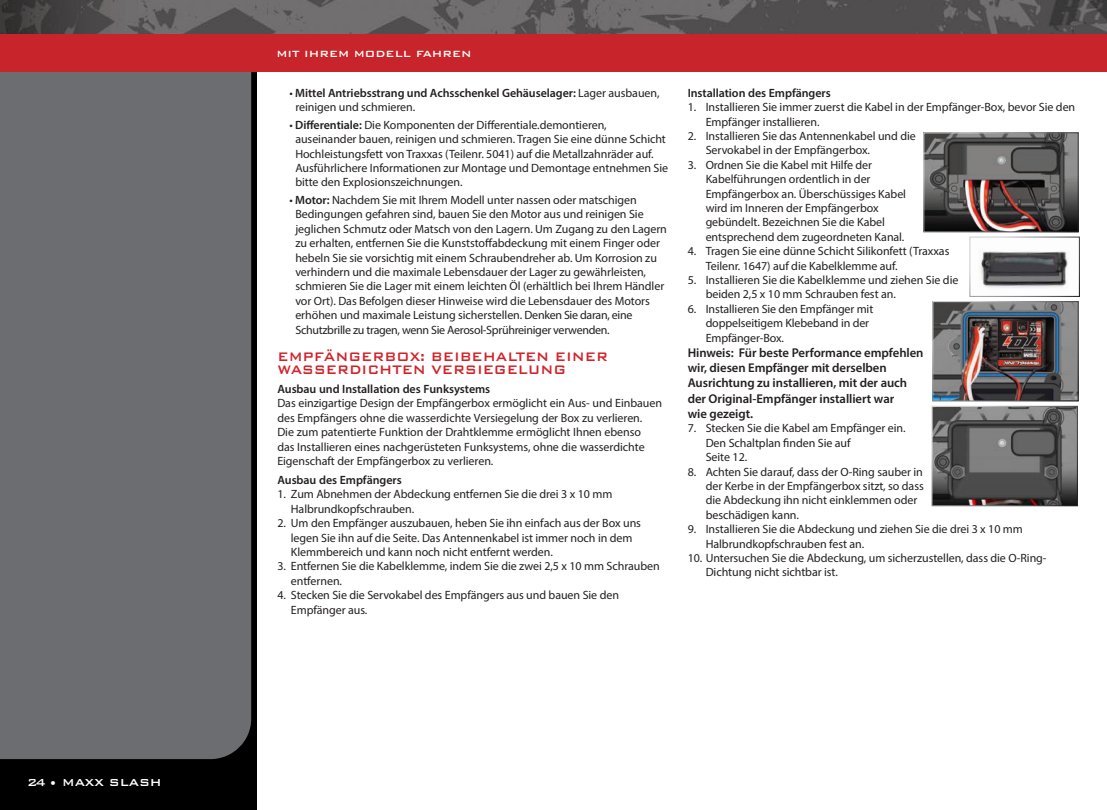
<style>
.page{position:relative;width:1107px;height:810px;background:#fff}
.page>*{position:absolute;margin:0;border:0;box-sizing:border-box;transform-origin:0 0}
.t1{font:500 16.5px/13.5px "Bank Gothic BT";letter-spacing:-.005em;color:#d1232a;scale:.91 1}
.t2{font:500 13.5px "Bank Gothic BT";letter-spacing:-.01em;color:#fff}
.t3{font:600 12.75px/15.3px "Myriad Pro";letter-spacing:-.005em;color:#231f20}
.t4{font:12px/14.4px "Myriad Pro";letter-spacing:-.005em;color:#231f20}
.t5{font:600 12px/14.4px "Myriad Pro";letter-spacing:-.005em;color:#231f20}
.t6{font:500 12px "Bank Gothic BT";color:#fff}
.s1{font-weight:400}
.s2{font-weight:600}
</style>
<div class="page">
<div style="left:0;top:13px;width:256px;height:797px;background:#000"></div>
<div style="left:0;top:72px;width:251px;height:687px;background:#6c6d70"></div>
<img style="left:0;top:0;width:1107px;height:34px">
<div style="left:0;top:34px;width:1107px;height:38px;background:#c8242b"></div>
<img style="left:925px;top:134px;width:152px;height:97px">
<img style="left:934px;top:303px;width:143px;height:97px">
<img style="left:979px;top:251px;width:89px;height:37px">
<div style="left:969px;top:237px;width:111px;height:60px;border:1px solid #fff"></div>
<img style="left:934px;top:408px;width:142px;height:96px">
<p class="t2" style="left:27px;top:776px;width:136px">24 • MAXX SLASH</p>
<p class="t6" style="left:276px;top:47px;width:197px">MIT IHREM MODELL FAHREN</p>
<p class="t5" style="left:295px;top:85px;width:366px;text-indent:-6px"><span class="s1">•</span> Mittel Antriebsstrang und Achsschenkel Gehäuselager: <span class="s1">Lager ausbauen, reinigen und schmieren.</span></p>
<p class="t4" style="left:295px;top:117px;width:374px;text-indent:-6px">• <span class="s2">Differentiale:</span> Die Komponenten der Differentiale.demontieren, auseinander bauen, reinigen und schmieren. Tragen Sie eine dünne Schicht Hochleistungsfett von Traxxas (Teilenr. 5041) auf die Metallzahnräder auf.<br>Ausführlichere Informationen zur Montage und Demontage entnehmen Sie bitte den Explosionszeichnungen.</p>
<p class="t4" style="left:295px;top:193px;width:373px;text-indent:-6px">• <span class="s2">Motor:</span> Nachdem Sie mit Ihrem Modell unter nassen oder matschigen Bedingungen gefahren sind, bauen Sie den Motor aus und reinigen Sie jeglichen Schmutz oder Matsch von den Lagern. Um Zugang zu den Lagern zu erhalten, entfernen Sie die Kunststoffabdeckung mit einem Finger oder hebeln Sie sie vorsichtig mit einem Schraubendreher ab. Um Korrosion zu verhindern und die maximale Lebensdauer der Lager zu gewährleisten, schmieren Sie die Lager mit einem leichten Öl (erhältlich bei Ihrem Händler vor Ort). Das Befolgen dieser Hinweise wird die Lebensdauer des Motors erhöhen und maximale Leistung sicherstellen. Denken Sie daran, eine Schutzbrille zu tragen, wenn Sie Aerosol-Sprühreiniger verwenden.</p>
<p class="t1" style="left:277px;top:349px;width:365px">EMPFÄNGERBOX: BEIBEHALTEN EINER<br>WASSERDICHTEN VERSIEGELUNG</p>
<p class="t5" style="left:277px;top:381px;width:214px">Ausbau und Installation des Funksystems</p>
<p class="t4" style="left:277px;top:396px;width:386px">Das einzigartige Design der Empfängerbox ermöglicht ein Aus- und Einbauen des Empfängers ohne die wasserdichte Versiegelung der Box zu verlieren.<br>Die zum patentierte Funktion der Drahtklemme ermöglicht Ihnen ebenso<br>das Installieren eines nachgerüsteten Funksystems, ohne die wasserdichte Eigenschaft der Empfängerbox zu verlieren.</p>
<p class="t5" style="left:277px;top:472px;width:126px">Ausbau des Empfängers</p>
<p class="t4" style="left:291px;top:487px;width:323px;text-indent:-14px">1. Zum Abnehmen der Abdeckung entfernen Sie die drei 3 x 10 mm<br>Halbrundkopfschrauben.</p>
<p class="t4" style="left:291px;top:516px;width:352px;text-indent:-14px">2. Um den Empfänger auszubauen, heben Sie ihn einfach aus der Box uns legen Sie ihn auf die Seite. Das Antennenkabel ist immer noch in dem<br>Klemmbereich und kann noch nicht entfernt werden.</p>
<p class="t4" style="left:291px;top:559px;width:371px;text-indent:-14px">3. Entfernen Sie die Kabelklemme, indem Sie die zwei 2,5 x 10 mm Schrauben entfernen.</p>
<p class="t4" style="left:291px;top:588px;width:330px;text-indent:-14px">4. Stecken Sie die Servokabel des Empfängers aus und bauen Sie den<br>Empfänger aus.</p>
<p class="t5" style="left:688px;top:85px;width:145px">Installation des Empfängers</p>
<p class="t4" style="left:706px;top:100px;width:371px;text-indent:-18px">1. Installieren Sie immer zuerst die Kabel in der Empfänger-Box, bevor Sie den<br>Empfänger installieren.</p>
<p class="t4" style="left:706px;top:129px;width:212px;text-indent:-18px">2. Installieren Sie das Antennenkabel und die<br>Servokabel in der Empfängerbox.</p>
<p class="t4" style="left:706px;top:157px;width:202px;text-indent:-18px">3. Ordnen Sie die Kabel mit Hilfe der Kabelführungen ordentlich in der Empfängerbox an. Überschüssiges Kabel wird im Inneren der Empfängerbox gebündelt. Bezeichnen Sie die Kabel entsprechend dem zugeordneten Kanal.</p>
<p class="t4" style="left:706px;top:244px;width:245px;text-indent:-18px">4. Tragen Sie eine dünne Schicht Silikonfett (Traxxas<br>Teilenr. 1647) auf die Kabelklemme auf.</p>
<p class="t4" style="left:706px;top:273px;width:254px;text-indent:-18px">5. Installieren Sie die Kabelklemme und ziehen Sie die beiden 2,5 x 10 mm Schrauben fest an.</p>
<p class="t4" style="left:706px;top:301px;width:169px;text-indent:-18px">6. Installieren Sie den Empfänger mit doppelseitigem Klebeband in der<br>Empfänger-Box.</p>
<p class="t3" style="left:688px;top:345px;width:237px">Hinweis: Für beste Performance empfehlen wir, diesen Empfänger mit derselben Ausrichtung zu installieren, mit der auch der Original-Empfänger installiert war<br>wie gezeigt.</p>
<p class="t4" style="left:706px;top:421px;width:202px;text-indent:-18px">7. Stecken Sie die Kabel am Empfänger ein.<br>Den Schaltplan finden Sie auf<br>Seite 12.</p>
<p class="t4" style="left:706px;top:464px;width:220px;text-indent:-18px">8. Achten Sie darauf, dass der O-Ring sauber in der Kerbe in der Empfängerbox sitzt, so dass die Abdeckung ihn nicht einklemmen oder beschädigen kann.</p>
<p class="t4" style="left:706px;top:522px;width:319px;text-indent:-18px">9. Installieren Sie die Abdeckung und ziehen Sie die drei 3 x 10 mm<br>Halbrundkopfschrauben fest an.</p>
<p class="t4" style="left:706px;top:551px;width:342px;text-indent:-18px">10. Untersuchen Sie die Abdeckung, um sicherzustellen, dass die O-Ring-<br>Dichtung nicht sichtbar ist.</p>
</div>
